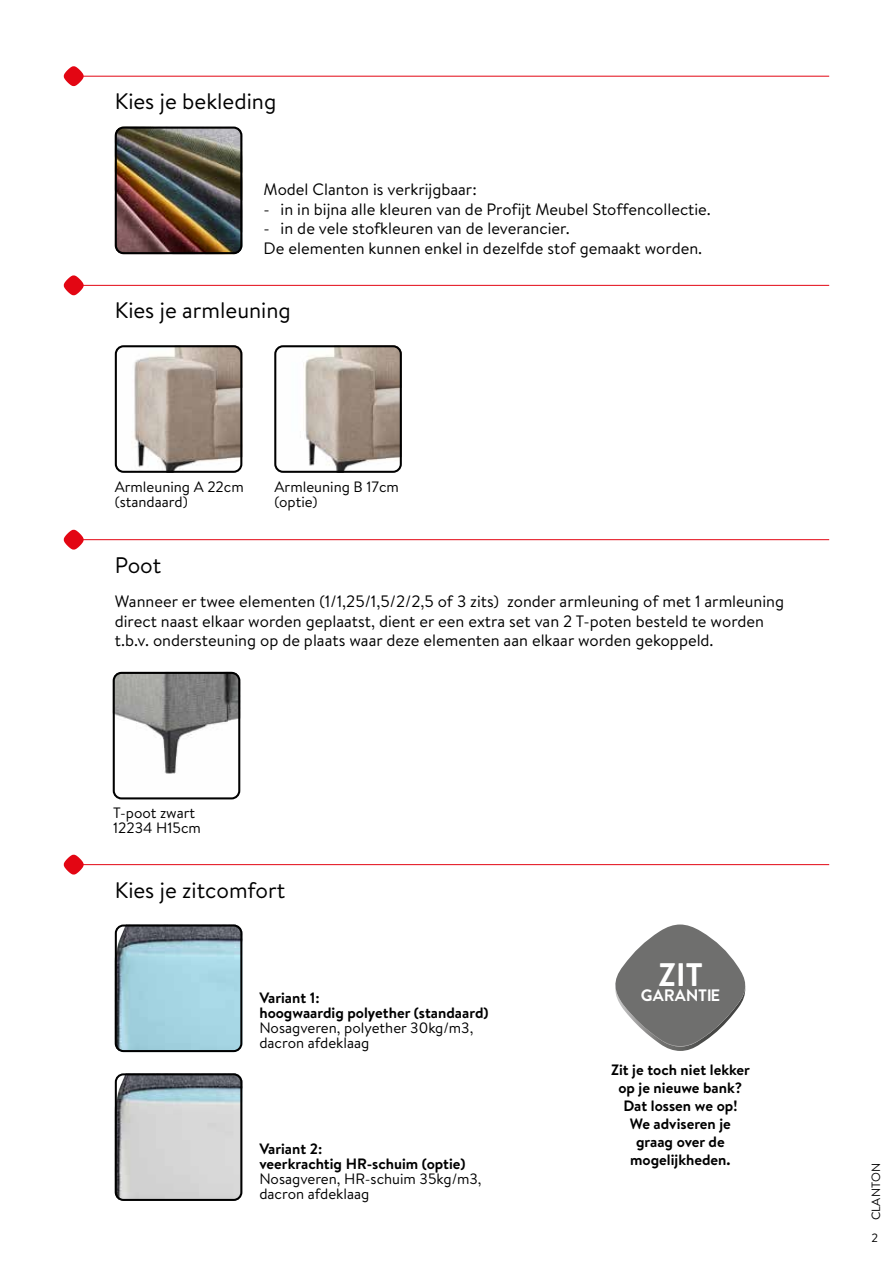
<style>
.page{position:relative;width:893px;height:1263px;background:#fff}
.page>*{position:absolute;margin:0;border:0;box-sizing:border-box;transform-origin:0 0}
.t1{font:700 32.55px "Brandon Grotesque";color:#fff}
.t2{font:22.5px "Brandon Text";color:#000}
.t3{font:700 16.65px "Brandon Grotesque";color:#fff}
.t4{font:16.5px/19.8px "Brandon Text";color:#000}
.t5{font:700 15px/18px "Brandon Text";color:#000}
.t6{font:15px/15px "Brandon Text";color:#000}
.t7{font:12px "Brandon Text";letter-spacing:.02em;color:#000}
</style>
<div class="page">
<hr style="left:79px;top:76px;width:750px;height:1px;background:#e30613">
<svg style="left:64px;top:275px;width:20px;height:20px"></svg>
<hr style="left:79px;top:285px;width:750px;height:1px;background:#e30613">
<svg style="left:64px;top:530px;width:20px;height:20px"></svg>
<hr style="left:79px;top:539px;width:750px;height:1px;background:#e30613">
<svg style="left:64px;top:66px;width:20px;height:20px"></svg>
<img style="left:118px;top:348px;width:124px;height:122px">
<div style="left:115px;top:345px;width:127px;height:128px;border:2px solid #000;border-radius:8px"></div>
<img style="left:277px;top:348px;width:122px;height:122px">
<div style="left:274px;top:345px;width:128px;height:128px;border:2px solid #000;border-radius:8px"></div>
<img style="left:113px;top:672px;width:127px;height:127px">
<div style="left:113px;top:672px;width:127px;height:127px;border:2px solid #000;border-radius:8px"></div>
<img style="left:115px;top:127px;width:127px;height:127px">
<div style="left:115px;top:127px;width:127px;height:127px;border:2px solid #000;border-radius:8px"></div>
<svg style="left:64px;top:855px;width:20px;height:19px"></svg>
<hr style="left:72px;top:864px;width:757px;height:1px;background:#e30613">
<img style="left:115px;top:1076px;width:127px;height:125px">
<div style="left:115px;top:1073px;width:127px;height:128px;border:2px solid #000;border-radius:8px"></div>
<img style="left:115px;top:927px;width:127px;height:125px">
<div style="left:115px;top:924px;width:127px;height:128px;border:2px solid #000;border-radius:8px"></div>
<svg style="left:615px;top:924px;width:131px;height:127px"></svg>
<h2 class="t2" style="left:115px;top:86px;width:163px">Kies je bekleding</h2>
<p class="t4" style="left:264px;top:179px;width:215px">Model Clanton is verkrijgbaar:</p>
<p class="t4" style="left:264px;top:198px;width:449px">- in in bijna alle kleuren van de Profijt Meubel Stoffencollectie.</p>
<p class="t4" style="left:264px;top:218px;width:440px">- in de vele stofkleuren van de leverancier.<br>De elementen kunnen enkel in dezelfde stof gemaakt worden.</p>
<h2 class="t2" style="left:115px;top:295px;width:178px">Kies je armleuning</h2>
<p class="t6" style="left:115px;top:479px;width:131px">Armleuning A 22cm (standaard)</p>
<p class="t6" style="left:275px;top:479px;width:126px">Armleuning B 17cm (optie)</p>
<h2 class="t2" style="left:115px;top:550px;width:48px">Poot</h2>
<p class="t4" style="left:115px;top:591px;width:671px">Wanneer er twee elementen (1/1,25/1,5/2/2,5 of 3 zits) zonder armleuning of met 1 armleuning direct naast elkaar worden geplaatst, dient er een extra set van 2 T-poten besteld te worden t.b.v. ondersteuning op de plaats waar deze elementen aan elkaar worden gekoppeld.</p>
<p class="t6" style="left:113px;top:805px;width:89px">T-poot zwart<br>12234 H15cm</p>
<h2 class="t2" style="left:115px;top:874px;width:172px">Kies je zitcomfort</h2>
<p class="t5" style="left:259px;top:990px;width:231px;line-height:15px">Variant 1:<br>hoogwaardig polyether (standaard)</p>
<p class="t6" style="left:259px;top:1020px;width:215px">Nosagveren, polyether 30kg/m3, dacron afdeklaag</p>
<p class="t5" style="left:259px;top:1141px;width:208px;line-height:15px">Variant 2:<br>veerkrachtig HR-schuim (optie)</p>
<p class="t6" style="left:259px;top:1170px;width:224px">Nosagveren, HR-schuim 35kg/m3, dacron afdeklaag</p>
<h1 class="t1" style="left:658px;top:952px;width:46px">ZIT</h1>
<p class="t3" style="left:641px;top:983px;width:81px">GARANTIE</p>
<p class="t5" style="left:611px;top:1061px;width:140px;text-align:center">Zit je toch niet lekker op je nieuwe bank?<br>Dat lossen we op!<br>We adviseren je graag over de mogelijkheden.</p>
<p class="t7" style="left:868px;top:1220px;width:59px;rotate:-90deg">CLANTON</p>
<p class="t7" style="left:872px;top:1229px;width:8px">2</p>
</div>
